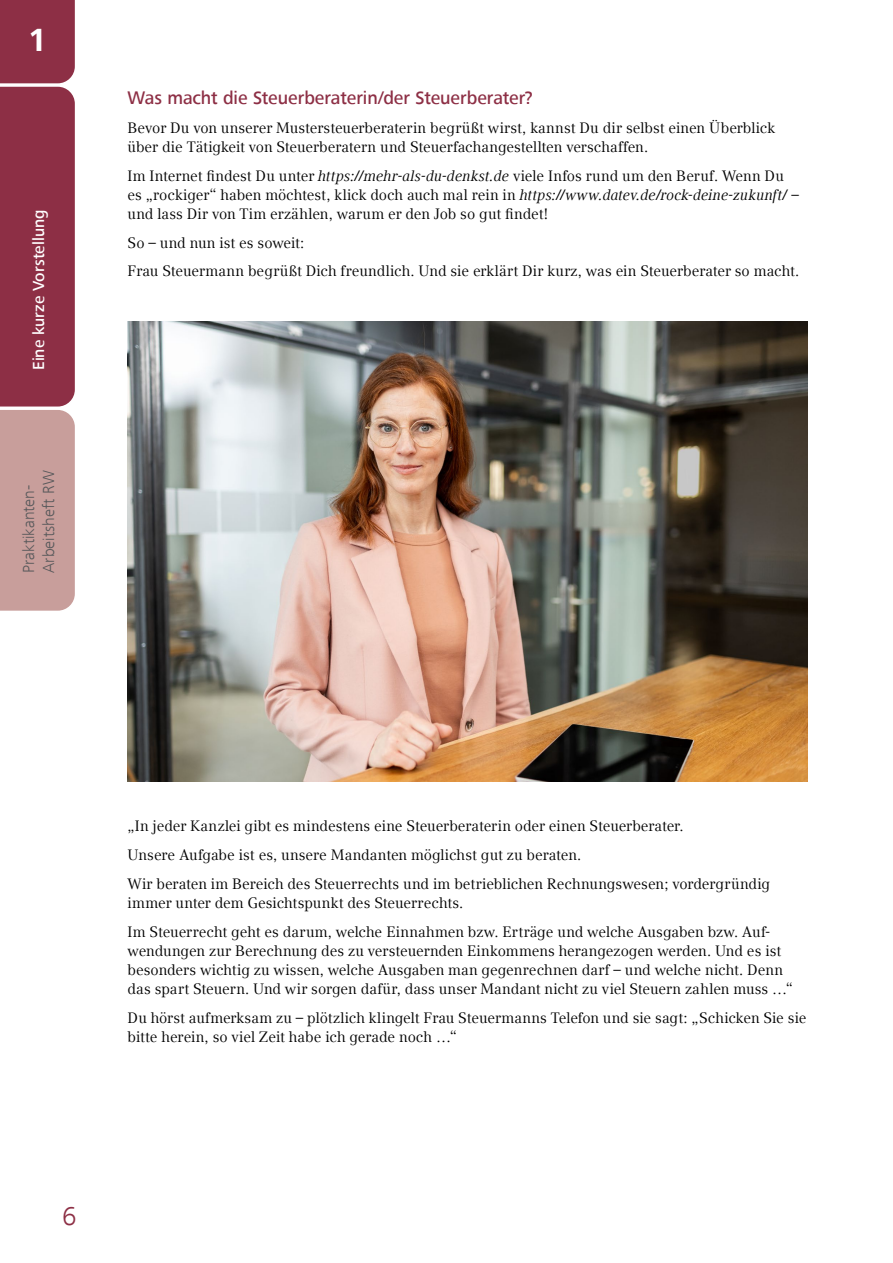
<style>
.page{position:relative;width:893px;height:1263px;background:#fff}
.page>*{position:absolute;margin:0;border:0;box-sizing:border-box;transform-origin:0 0}
.t1{font:700 33px "Frutiger Next Com";color:#fff}
.t2{font:300 27px "Frutiger Next Com";color:#8d2f45}
.Zwischenüberschrift{font:500 18.75px "Frutiger Next Com";letter-spacing:-.005em;color:#8d2f45}
.t3{font:300 16.5px/19.8px "Frutiger Next Com";color:#58595b}
.t4{font:500 16.5px "Frutiger Next Com";color:#fff}
.t5{font:15px/19.2px "Compatil TDATEV";letter-spacing:.005em;color:#000}
.s1{font-style:italic}
</style>
<div class="page">
<svg style="left:0;top:0;width:75px;height:611px;background:#a25764"></svg>
<img style="left:128px;top:322px;width:680px;height:459px">
<h1 class="t1" style="left:28px;top:21px;width:21px">1</h1>
<p class="t4" style="left:29px;top:370px;width:162px;rotate:-90deg">Eine kurze Vorstellung</p>
<p class="t3" style="left:19px;top:573px;width:104px;rotate:-90deg">Praktikanten-<br>Arbeitsheft RW</p>
<p class="Zwischenüberschrift" style="left:128px;top:87px;width:407px">Was macht die Steuerberaterin/der Steuerberater?</p>
<p class="t5" style="left:128px;top:118px;width:649px">Bevor Du von unserer Mustersteuerberaterin begrüßt wirst, kannst Du dir selbst einen Überblick über die Tätigkeit von Steuerberatern und Steuerfachangestellten verschaffen.</p>
<p class="t5" style="left:128px;top:166px;width:673px">Im Internet findest Du unter <span class="s1">https://mehr-als-du-denkst.de</span> viele Infos rund um den Beruf. Wenn Du es „rockiger“ haben möchtest, klick doch auch mal rein in <span class="s1">https://www.datev.de/rock-deine-zukunft/</span> – und lass Dir von Tim erzählen, warum er den Job so gut findet!</p>
<p class="t5" style="left:128px;top:233px;width:178px">So – und nun ist es soweit:</p>
<p class="t5" style="left:128px;top:262px;width:673px">Frau Steuermann begrüßt Dich freundlich. Und sie erklärt Dir kurz, was ein Steuerberater so macht.</p>
<p class="t5" style="left:128px;top:817px;width:558px">„In jeder Kanzlei gibt es mindestens eine Steuerberaterin oder einen Steuerberater.</p>
<p class="t5" style="left:128px;top:845px;width:455px">Unsere Aufgabe ist es, unsere Mandanten möglichst gut zu beraten.</p>
<p class="t5" style="left:128px;top:874px;width:644px">Wir beraten im Bereich des Steuerrechts und im betrieblichen Rechnungswesen; vordergründig immer unter dem Gesichtspunkt des Steuerrechts.</p>
<p class="t5" style="left:128px;top:922px;width:667px">Im Steuerrecht geht es darum, welche Einnahmen bzw. Erträge und welche Ausgaben bzw. Auf&shy;wendungen zur Berechnung des zu versteuernden Einkommens herangezogen werden. Und es ist besonders wichtig zu wissen, welche Ausgaben man gegenrechnen darf – und welche nicht. Denn das spart Steuern. Und wir sorgen dafür, dass unser Mandant nicht zu viel Steuern zahlen muss …“</p>
<p class="t5" style="left:128px;top:1008px;width:680px">Du hörst aufmerksam zu – plötzlich klingelt Frau Steuermanns Telefon und sie sagt: „Schicken Sie sie bitte herein, so viel Zeit habe ich gerade noch …“</p>
<h2 class="t2" style="left:62px;top:1200px;width:16px">6</h2>
</div>
